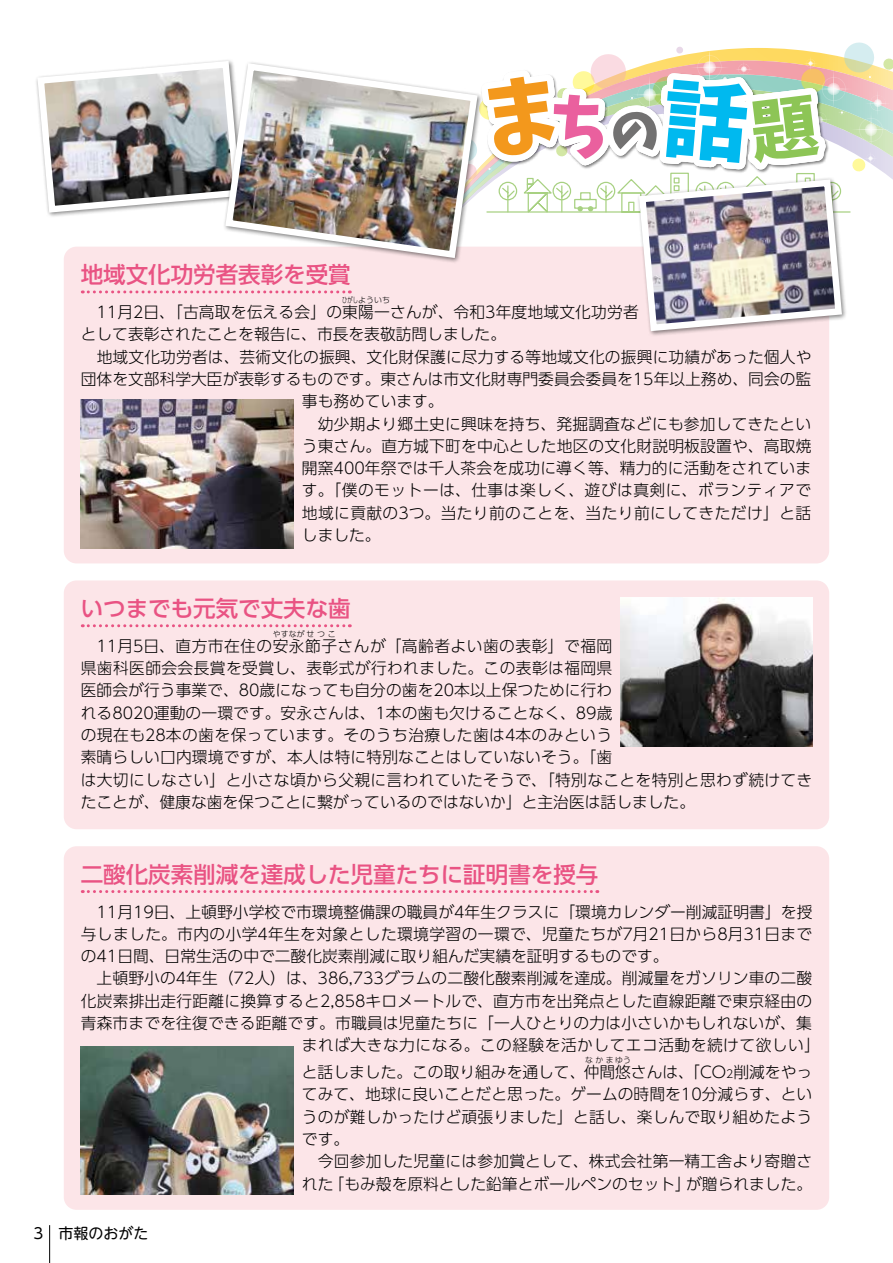
<style>
.page{position:relative;width:893px;height:1263px;background:#fff}
.page>*{position:absolute;margin:0;border:0;box-sizing:border-box;transform-origin:0 0}
.t1{font:500 22.5px "UD Shin Go Pro";color:#e95383}
.t2{font:300 15.75px/22.4px "UD Shin Go Pro";letter-spacing:.01em;color:#000}
.t3{font:300 15.75px "UD Shin Go Pro";letter-spacing:.03em;color:#000}
.t4{font:15px "UD Shin M Go Pro";color:#000}
.t5{font:300 7.8px "UD Shin Go Pro";letter-spacing:.015em;color:#000;scale:.67 1}
.t6{font:300 7.8px "UD Shin Go Pro";letter-spacing:.13em;color:#000}
.t7{font:300 7.8px "UD Shin Go Pro";letter-spacing:.015em;color:#000}
.s1{font-size:10.95px}
</style>
<div class="page">
<div style="left:64px;top:247px;width:765px;height:316px;background:#fce5e8;border-radius:13px"></div>
<div style="left:64px;top:580px;width:765px;height:249px;background:#fce5e8;border-radius:13px"></div>
<div style="left:64px;top:846px;width:765px;height:364px;background:#fce5e8;border-radius:13px"></div>
<hr style="left:49px;top:1225px;width:1px;height:38px;background:#000">
<img style="left:36px;top:60px;width:186px;height:156px">
<img style="left:222px;top:60px;width:232px;height:202px">
<img style="left:454px;top:43px;width:439px;height:292px">
<svg style="left:82px;top:290px;width:268px;height:3px"></svg>
<svg style="left:82px;top:624px;width:268px;height:3px"></svg>
<svg style="left:82px;top:890px;width:516px;height:3px"></svg>
<img style="left:81px;top:400px;width:212px;height:149px">
<img style="left:621px;top:597px;width:191px;height:149px">
<img style="left:81px;top:1046px;width:212px;height:149px">
<h1 class="t1" style="left:81px;top:257px;width:271px">地域文化功労者表彰を受賞</h1>
<p class="t2" style="left:81px;top:300px;width:559px">　11月2日、「古高取を伝える会」の東陽一さんが、令和3年度地域文化功労者</p>
<p class="t5" style="left:342px;top:294px;width:73px">ひがしよういち</p>
<p class="t2" style="left:81px;top:322px;width:427px">として表彰されたことを報告に、市長を表敬訪問しました。</p>
<p class="t2" style="left:81px;top:345px;width:732px">　地域文化功労者は、芸術文化の振興、文化財保護に尽力する等地域文化の振興に功績があった個人や</p>
<p class="t2" style="left:81px;top:367px;width:732px">団体を文部科学大臣が表彰するものです。東さんは市文化財専門委員会委員を15年以上務め、同会の監</p>
<p class="t2" style="left:302px;top:389px;width:143px">事も務めています。</p>
<p class="t2" style="left:302px;top:412px;width:511px">　幼少期より郷土史に興味を持ち、発掘調査などにも参加してきたとい</p>
<p class="t2" style="left:302px;top:434px;width:511px">う東さん。直方城下町を中心とした地区の文化財説明板設置や、高取焼</p>
<p class="t2" style="left:302px;top:456px;width:511px">開窯400年祭では千人茶会を成功に導く等、精力的に活動をされていま</p>
<p class="t3" style="left:302px;top:478px;width:511px">す。「僕のモットーは、仕事は楽しく、遊びは真剣に、ボランティアで</p>
<p class="t2" style="left:302px;top:501px;width:511px">地域に貢献の3つ。当たり前のことを、当たり前にしてきただけ」と話</p>
<p class="t2" style="left:302px;top:523px;width:80px">しました。</p>
<h1 class="t1" style="left:81px;top:590px;width:271px">いつまでも元気で丈夫な歯</h1>
<p class="t3" style="left:81px;top:633px;width:533px">　11月5日、直方市在住の安永節子さんが「高齢者よい歯の表彰」で福岡</p>
<p class="t6" style="left:273px;top:628px;width:64px">やすながせつこ</p>
<p class="t2" style="left:81px;top:656px;width:733px">県歯科医師会会長賞を受賞し、表彰式が行われました。この表彰は福岡県<br>医師会が行う事業で、80歳になっても自分の歯を20本以上保つために行わ<br>れる8020運動の一環です。安永さんは、1本の歯も欠けることなく、89歳<br>の現在も28本の歯を保っています。そのうち治療した歯は4本のみという<br>素晴らしい口内環境ですが、本人は特に特別なことはしていないそう。「歯<br>は大切にしなさい」と小さな頃から父親に言われていたそうで、「特別なことを特別と思わず続けてきたことが、健康な歯を保つことに繋がっているのではないか」と主治医は話しました。</p>
<h1 class="t1" style="left:81px;top:856px;width:519px">二酸化炭素削減を達成した児童たちに証明書を授与</h1>
<p class="t2" style="left:81px;top:900px;width:733px">　11月19日、上頓野小学校で市環境整備課の職員が4年生クラスに「環境カレンダー削減証明書」を授</p>
<p class="t2" style="left:81px;top:922px;width:733px">与しました。市内の小学4年生を対象とした環境学習の一環で、児童たちが7月21日から8月31日まで</p>
<p class="t2" style="left:81px;top:944px;width:589px">の41日間、日常生活の中で二酸化炭素削減に取り組んだ実績を証明するものです。</p>
<p class="t2" style="left:81px;top:967px;width:733px">　上頓野小の4年生（72人）は、386,733グラムの二酸化酸素削減を達成。削減量をガソリン車の二酸</p>
<p class="t2" style="left:81px;top:989px;width:733px">化炭素排出走行距離に換算すると2,858キロメートルで、直方市を出発点とした直線距離で東京経由の</p>
<p class="t2" style="left:81px;top:1011px;width:733px">青森市までを往復できる距離です。市職員は児童たちに「一人ひとりの力は小さいかもしれないが、集</p>
<p class="t3" style="left:302px;top:1033px;width:520px">まれば大きな力になる。この経験を活かしてエコ活動を続けて欲しい」</p>
<p class="t2" style="left:302px;top:1060px;width:512px">と話しました。この取り組みを通して、仲間悠さんは、「CO<span class="s1">2</span>削減をやっ</p>
<p class="t7" style="left:585px;top:1054px;width:47px">なかまゆう</p>
<p class="t2" style="left:302px;top:1083px;width:512px">てみて、地球に良いことだと思った。ゲームの時間を10分減らす、というのが難しかったけど頑張りました」と話し、楽しんで取り組めたようです。<br>　今回参加した児童には参加賞として、株式会社第一精工舎より寄贈された「もみ殻を原料とした鉛筆とボールペンのセット」が贈られました。</p>
<p class="t4" style="left:34px;top:1221px;width:116px">3　市報のおがた</p>
</div>
